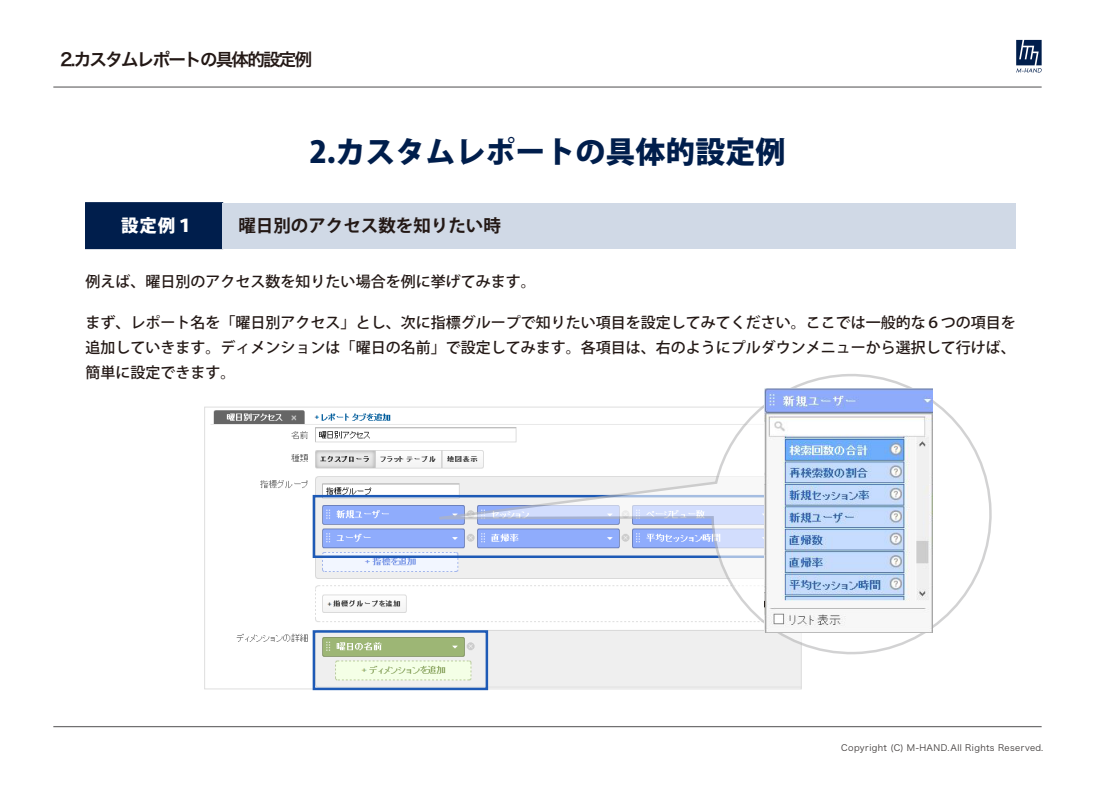
<style>
.page{position:relative;width:1095px;height:787px;background:#fff}
.page>*{position:absolute;margin:0;border:0;box-sizing:border-box;transform-origin:0 0}
.t1{font:800 30px "Koz Go Pro";color:#001e4c}
.t2{font:17.5px "Hira Kaku Pro W6";letter-spacing:-.1em;color:#231815}
.t3{font:700 17.5px "Koz Go Pr 6 N";color:#231815}
.t4{font:800 17.5px "Koz Go Pro";color:#fff}
.t5{font:500 15px/25px "Koz Go Pr 6 N";color:#231815;text-align:justify}
.t6{font:8.75px "Hira Kaku Pro W3";letter-spacing:.045em;color:#3e3a39}
</style>
<div class="page">
<hr style="left:53px;top:86px;width:989px;height:2px;background:#717071">
<hr style="left:53px;top:726px;width:989px;height:1px;background:#717071">
<svg style="left:1016px;top:40px;width:26px;height:32px"></svg>
<img style="left:210px;top:410px;width:590px;height:277px">
<div style="left:85px;top:202px;width:138px;height:47px;background:#001e4c;border:1px solid #001e4c"></div>
<div style="left:223px;top:203px;width:793px;height:45px;background:#d0d9e6"></div>
<div style="left:313px;top:495px;width:472px;height:63px;border:2px solid #1e5ab6"></div>
<div style="left:313px;top:630px;width:175px;height:60px;border:2px solid #1e5ab6"></div>
<svg style="left:439px;top:374px;width:553px;height:280px"></svg>
<img style="left:765px;top:389px;width:168px;height:244px">
<p class="t2" style="left:60px;top:45px;width:254px">2.カスタムレポートの具体的設定例</p>
<p class="t4" style="left:121px;top:214px;width:74px">設定例１</p>
<h1 class="t1" style="left:309px;top:132px;width:478px">2.カスタムレポートの具体的設定例</h1>
<p class="t3" style="left:238px;top:216px;width:264px">曜日別のアクセス数を知りたい時</p>
<p class="t5" style="left:86px;top:270px;width:452px">例えば、曜日別のアクセス数を知りたい場合を例に挙げてみます。</p>
<p class="t5" style="left:86px;top:310px;width:932px">まず、レポート名を「曜日別アクセス」とし、次に指標グループで知りたい項目を設定してみてください。ここでは一般的な６つの項目を追加していきます。ディメンションは「曜日の名前」で設定してみます。各項目は、右のようにプルダウンメニューから選択して行けば、簡単に設定できます。</p>
<p class="t6" style="left:841px;top:741px;width:203px">Copyright (C) M-HAND.All Rights Reserved.</p>
</div>
